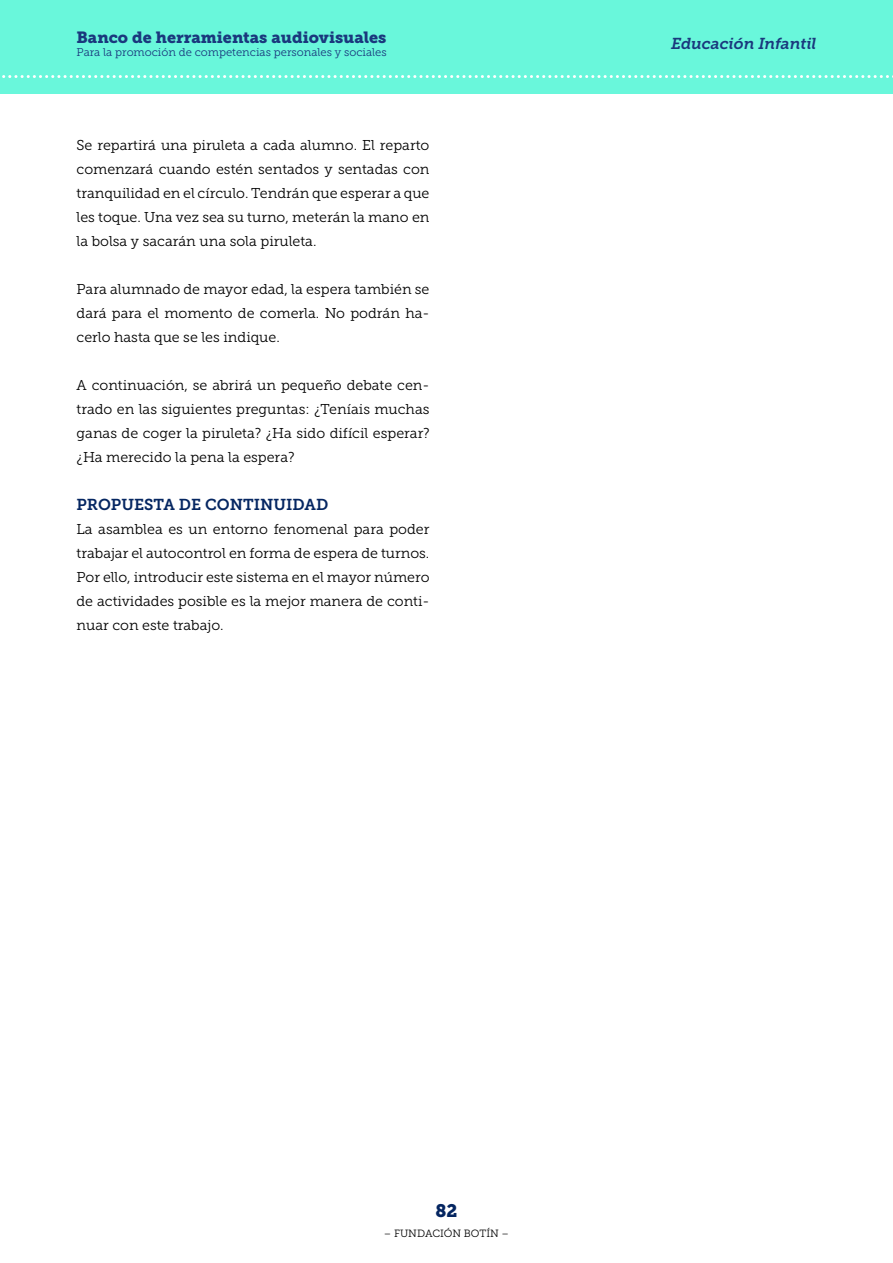
<style>
.page{position:relative;width:893px;height:1263px;background:#fff}
.page>*{position:absolute;margin:0;border:0;box-sizing:border-box;transform-origin:0 0}
.t1{font:18px "Museo Slab 900";color:#052661}
.t2{font:16.2px "Museo Slab 900";color:#1a387d}
.t3{font:15.75px "Museo Slab 700";color:#052661}
.t4{font:italic 15.75px "Museo Slab 700";letter-spacing:-.005em;color:#1a387d}
.t5{font:14.25px/24px "Museo Slab 300";color:#000;text-align:justify}
.t6{font:11.25px "Museo Slab 300";color:#1a387d}
.t7{font:10.5px "Museo Slab 300";color:#000}
</style>
<div class="page">
<div style="left:0;top:0;width:893px;height:94px;background:#69f7db"></div>
<svg style="left:2px;top:75px;width:891px;height:3px"></svg>
<p class="t2" style="left:77px;top:28px;width:311px">Banco de herramientas audiovisuales</p>
<p class="t6" style="left:77px;top:46px;width:312px">Para la promoción de competencias personales y sociales</p>
<p class="t5" style="left:77px;top:133px;width:354px">Se repartirá una piruleta a cada alumno. El reparto comenzará cuando estén sentados y sentadas con tranquilidad en el círculo. Tendrán que esperar a que les toque. Una vez sea su turno, meterán la mano en la bolsa y sacarán una sola piruleta.</p>
<p class="t5" style="left:77px;top:277px;width:354px">Para alumnado de mayor edad, la espera también se dará para el momento de comerla. No podrán ha&shy;cerlo hasta que se les indique.</p>
<p class="t5" style="left:77px;top:373px;width:354px">A continuación, se abrirá un pequeño debate cen&shy;trado en las siguientes preguntas: ¿Teníais muchas ganas de coger la piruleta? ¿Ha sido difícil esperar? ¿Ha merecido la pena la espera?</p>
<p class="t3" style="left:77px;top:496px;width:253px">PROPUESTA DE CONTINUIDAD</p>
<p class="t5" style="left:77px;top:517px;width:354px">La asamblea es un entorno fenomenal para poder trabajar el autocontrol en forma de espera de turnos.<br>Por ello, introducir este sistema en el mayor número de actividades posible es la mejor manera de conti&shy;nuar con este trabajo.</p>
<p class="t4" style="left:671px;top:34px;width:147px">Educación Infantil</p>
<p class="t1" style="left:435px;top:1201px;width:23px">82</p>
<p class="t7" style="left:384px;top:1227px;width:127px">– FUNDACIÓN BOTÍN –</p>
</div>
